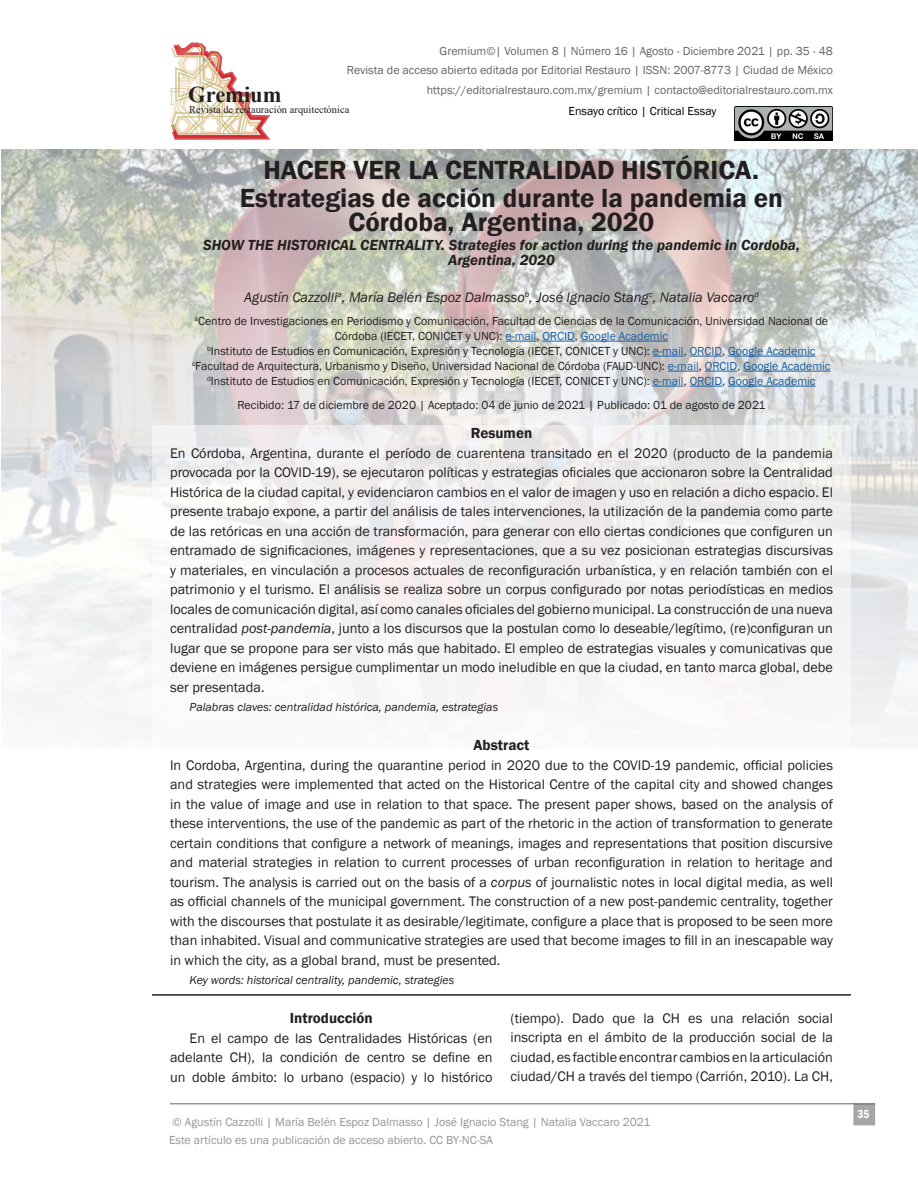
<style>
.page{position:relative;width:918px;height:1188px;background:#fff}
.page>*{position:absolute;margin:0;border:0;box-sizing:border-box;transform-origin:0 0}
.Titulos{font:600 27px/24px "Franklin Gothic";color:#231f20}
.t1{font:700 22.5px "Times New Roman";color:#231f20}
.Titles{font:italic 600 15px/15px "Franklin Gothic";color:#231f20;text-align:center}
.Sub-nosub{font:600 15px "Franklin Gothic";color:#231f20}
.Cuerpo_-_Abstract{font:14.25px/19.5px "Franklin Gothic";color:#231f20;text-align:justify}
.Cuerpo_Gral{font:14.25px/19.5px "Franklin Gothic";color:#231f20;text-align:justify}
.Autor{font:italic 14.25px "Franklin Gothic";color:#231f20}
.Cuerpo_-_CV{font:12px/15px "Franklin Gothic";color:#231f20}
.t2{font:12px/19.5px "Franklin Gothic";color:#636366;text-align:right}
.t3{font:12px/18px "Franklin Gothic";color:#939598}
.KeyW{font:italic 12px "Franklin Gothic";color:#231f20}
.Fechas{font:12px "Franklin Gothic";color:#231f20}
.t4{font:12px "Franklin Gothic";color:#000}
.t5{font:600 condensed 12px "Franklin Gothic";color:#fff}
.t6{font:10.5px "Times New Roman";color:#231f20}
.s1{color:#175d9e}
.s2{font-style:italic}
</style>
<div class="page">
<img style="left:734px;top:106px;width:99px;height:35px">
<svg style="left:170px;top:42px;width:101px;height:98px"></svg>
<hr style="left:170px;top:1103px;width:705px;height:1px;background:#939598">
<div style="left:854px;top:1104px;width:20px;height:21px;background:#a7a6a6"></div>
<img style="left:1px;top:150px;width:917px;height:596px">
<div style="left:152px;top:426px;width:699px;height:582px;background:linear-gradient(to bottom,#eeedee,#fff)"></div>
<hr style="left:505px;top:341px;width:31px;height:1px;background:#175d9e">
<hr style="left:542px;top:341px;width:33px;height:1px;background:#175d9e">
<hr style="left:581px;top:341px;width:87px;height:1px;background:#175d9e">
<hr style="left:653px;top:356px;width:31px;height:1px;background:#175d9e">
<hr style="left:690px;top:356px;width:32px;height:1px;background:#175d9e">
<hr style="left:728px;top:356px;width:87px;height:1px;background:#175d9e">
<hr style="left:668px;top:371px;width:31px;height:1px;background:#175d9e">
<hr style="left:705px;top:371px;width:32px;height:1px;background:#175d9e">
<hr style="left:743px;top:371px;width:88px;height:1px;background:#175d9e">
<hr style="left:653px;top:386px;width:31px;height:1px;background:#175d9e">
<hr style="left:690px;top:386px;width:32px;height:1px;background:#175d9e">
<hr style="left:728px;top:386px;width:87px;height:1px;background:#175d9e">
<hr style="left:152px;top:994px;width:699px;height:2px;background:#231f20">
<p class="t2" style="left:347px;top:41px;width:488px">Gremium©| Volumen 8 | Número 16 | Agosto - Diciembre 2021 | pp. 35 - 48<br>Revista de acceso abierto editada por Editorial Restauro | ISSN: 2007-8773 | Ciudad de México https://editorialrestauro.com.mx/gremium | contacto@editorialrestauro.com.mx</p>
<p class="t6" style="left:189px;top:102px;width:162px">Revista de restauración arquitectónica</p>
<h2 class="t1" style="left:188px;top:79px;width:95px">Gremium</h2>
<p class="t4" style="left:568px;top:103px;width:149px">Ensayo crítico | Critical Essay</p>
<p class="Titulos" style="left:263px;top:158px;width:497px">HACER VER LA CENTRALIDAD HISTÓRICA.</p>
<p class="Titulos" style="left:349px;top:186px;width:436px;text-indent:-109px">Estrategias de acción durante la pandemia en<br>Córdoba, Argentina, 2020</p>
<p class="Titles" style="left:203px;top:238px;width:598px">SHOW THE HISTORICAL CENTRALITY. Strategies for action during the pandemic in Cordoba,<br>Argentina, 2020</p>
<p class="Autor" style="left:244px;top:288px;width:516px">Agustín Cazzolli<sup>a</sup>, María Belén Espoz Dalmasso<sup>b</sup>, José Ignacio Stang<sup>c</sup>, Natalia Vaccaro<sup>d</sup></p>
<p class="Cuerpo_-_CV" style="left:335px;top:314px;width:495px;text-indent:-141px"><sup>a</sup>Centro de Investigaciones en Periodismo y Comunicación, Facultad de Ciencias de la Comunicación, Universidad Nacional de<br>Córdoba (IECET, CONICET y UNC): <span class="s1">e-mail</span>, <span class="s1">ORCID</span>, <span class="s1">Google Academic</span></p>
<p class="Cuerpo_-_CV" style="left:207px;top:344px;width:610px"><sup>b</sup>Instituto de Estudios en Comunicación, Expresión y Tecnología (IECET, CONICET y UNC): <span class="s1">e-mail</span>, <span class="s1">ORCID</span>, <span class="s1">Google Academic</span></p>
<p class="Cuerpo_-_CV" style="left:192px;top:359px;width:640px"><sup>c</sup>Facultad de Arquitectura, Urbanismo y Diseño, Universidad Nacional de Córdoba (FAUD-UNC): <span class="s1">e-mail</span>, <span class="s1">ORCID</span>, <span class="s1">Google Academic</span></p>
<p class="Cuerpo_-_CV" style="left:207px;top:374px;width:610px"><sup>d</sup>Instituto de Estudios en Comunicación, Expresión y Tecnología (IECET, CONICET y UNC): <span class="s1">e-mail</span>, <span class="s1">ORCID</span>, <span class="s1">Google Academic</span></p>
<p class="Fechas" style="left:237px;top:397px;width:530px">Recibido: 17 de diciembre de 2020 | Aceptado: 04 de junio de 2021 | Publicado: 01 de agosto de 2021</p>
<p class="Sub-nosub" style="left:471px;top:424px;width:63px">Resumen</p>
<p class="Cuerpo_-_Abstract" style="left:170px;top:444px;width:664px">En Córdoba, Argentina, durante el período de cuarentena transitado en el 2020 (producto de la pandemia provocada por la COVID-19), se ejecutaron políticas y estrategias oficiales que accionaron sobre la Centralidad Histórica de la ciudad capital, y evidenciaron cambios en el valor de imagen y uso en relación a dicho espacio. El presente trabajo expone, a partir del análisis de tales intervenciones, la utilización de la pandemia como parte de las retóricas en una acción de transformación, para generar con ello ciertas condiciones que configuren un entramado de significaciones, imágenes y representaciones, que a su vez posicionan estrategias discursivas y materiales, en vinculación a procesos actuales de reconfiguración urbanística, y en relación también con el patrimonio y el turismo. El análisis se realiza sobre un corpus configurado por notas periodísticas en medios locales de comunicación digital, así como canales oficiales del gobierno municipal. La construcción de una nueva centralidad <span class="s2">post-pandemia</span>, junto a los discursos que la postulan como lo deseable/legítimo, (re)configuran un lugar que se propone para ser visto más que habitado. El empleo de estrategias visuales y comunicativas que deviene en imágenes persigue cumplimentar un modo ineludible en que la ciudad, en tanto marca global, debe ser presentada.</p>
<p class="KeyW" style="left:190px;top:700px;width:310px">Palabras claves: centralidad histórica, pandemia, estrategias</p>
<p class="Sub-nosub" style="left:473px;top:736px;width:58px">Abstract</p>
<p class="Cuerpo_-_Abstract" style="left:170px;top:756px;width:664px">In Cordoba, Argentina, during the quarantine period in 2020 due to the COVID-19 pandemic, official policies and strategies were implemented that acted on the Historical Centre of the capital city and showed changes in the value of image and use in relation to that space. The present paper shows, based on the analysis of these interventions, the use of the pandemic as part of the rhetoric in the action of transformation to generate certain conditions that configure a network of meanings, images and representations that position discursive and material strategies in relation to current processes of urban reconfiguration in relation to heritage and tourism. The analysis is carried out on the basis of a <span class="s2">corpus</span> of journalistic notes in local digital media, as well as official channels of the municipal government. The construction of a new post-pandemic centrality, together with the discourses that postulate it as desirable/legitimate, configure a place that is proposed to be seen more than inhabited. Visual and communicative strategies are used that become images to fill in an inescapable way in which the city, as a global brand, must be presented.</p>
<p class="KeyW" style="left:190px;top:973px;width:266px">Key words: historical centrality, pandemic, strategies</p>
<p class="Sub-nosub" style="left:290px;top:1009px;width:84px">Introducción</p>
<p class="Cuerpo_Gral" style="left:170px;top:1029px;width:324px;text-indent:20px">En el campo de las Centralidades Históricas (en adelante CH), la condición de centro se define en un doble ámbito: lo urbano (espacio) y lo histórico</p>
<p class="Cuerpo_Gral" style="left:511px;top:1008px;width:324px">(tiempo). Dado que la CH es una relación social inscripta en el ámbito de la producción social de la ciudad, es factible encontrar cambios en la articulación ciudad/CH a través del tiempo (Carrión, 2010). La CH,</p>
<p class="t3" style="left:169px;top:1113px;width:483px">© Agustín Cazzolli | María Belén Espoz Dalmasso | José Ignacio Stang | Natalia Vaccaro 2021<br>Este artículo es una publicación de acceso abierto. CC BY-NC-SA</p>
<p class="t5" style="left:857px;top:1106px;width:14px">35</p>
</div>
